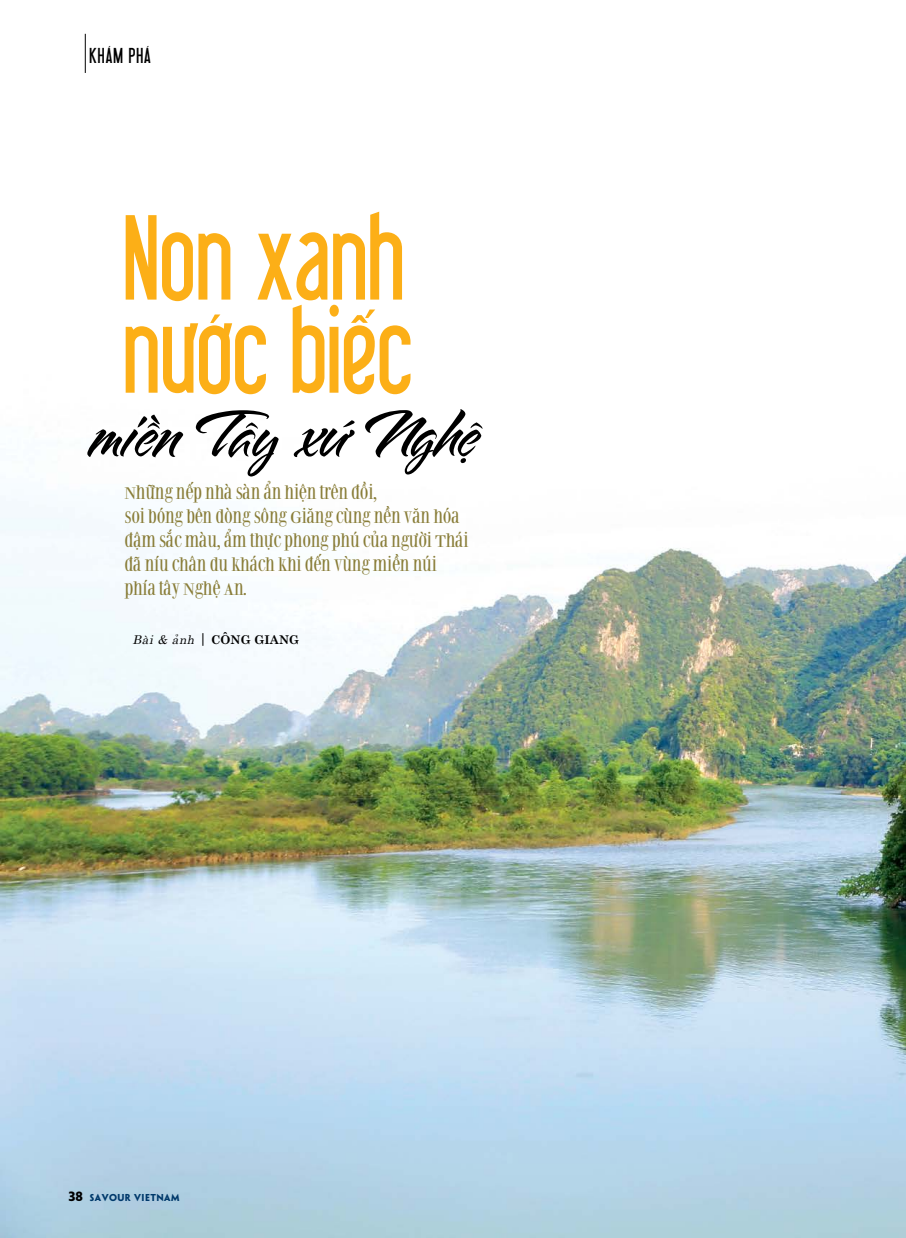
<style>
.page{position:relative;width:906px;height:1238px;background:#fff}
.page>*{position:absolute;margin:0;border:0;box-sizing:border-box;transform-origin:0 0}
.t1{font:117.3px/93px "UTM Libel KT";letter-spacing:.01em;color:#fcaf17;scale:.94 1}
.t2{font:56.25px "UTM Alpine KT";letter-spacing:.01em;color:#000;scale:.94 1}
.t3{font:21px "UTM Libel KT";letter-spacing:.05em;color:#000}
.t4{font:16.5px/24px "UTM Classizism Antiqua";letter-spacing:-.02em;color:#897d38}
.t5{font:700 12px "UTM Centur";letter-spacing:.01em;color:#000}
.t6{font:700 9px "UTM Penumbra";letter-spacing:.05em;color:#00396b}
.s1{font-weight:400;font-style:italic}
.s2{font-weight:400;font-size:15px}
.s3{font-size:12px;color:#000}
</style>
<div class="page">
<img style="left:0;top:33px;width:906px;height:1204px">
<hr style="left:85px;top:34px;width:1px;height:39px;background:#000">
<p class="t3" style="left:90px;top:42px;width:63px">KHÁM PHÁ</p>
<h1 class="t1" style="left:123px;top:205px;width:309px">Non xanh nước biếc</h1>
<h2 class="t2" style="left:89px;top:392px;width:415px">miền Tây xứ Nghệ</h2>
<p class="t4" style="left:124px;top:479px;width:346px">NHỮNG NẾP NHÀ SÀN ẨN HIỆN TRÊN ĐỒI,<br>SOI BÓNG BÊN DÒNG SÔNG GIĂNG CÙNG NỀN VĂN HÓA ĐẬM SẮC MÀU, ẨM THỰC PHONG PHÚ CỦA NGƯỜI THÁI ĐÃ NÍU CHÂN DU KHÁCH KHI ĐẾN VÙNG MIỀN NÚI PHÍA TÂY NGHỆ AN.</p>
<p class="t5" style="left:133px;top:629px;width:168px"><span class="s1">Bài &amp; ảnh</span> <span class="s2">|</span> CÔNG GIANG</p>
<p class="t6" style="left:69px;top:1189px;width:112px"><span class="s3">38</span> SAVOUR VIETNAM</p>
</div>
